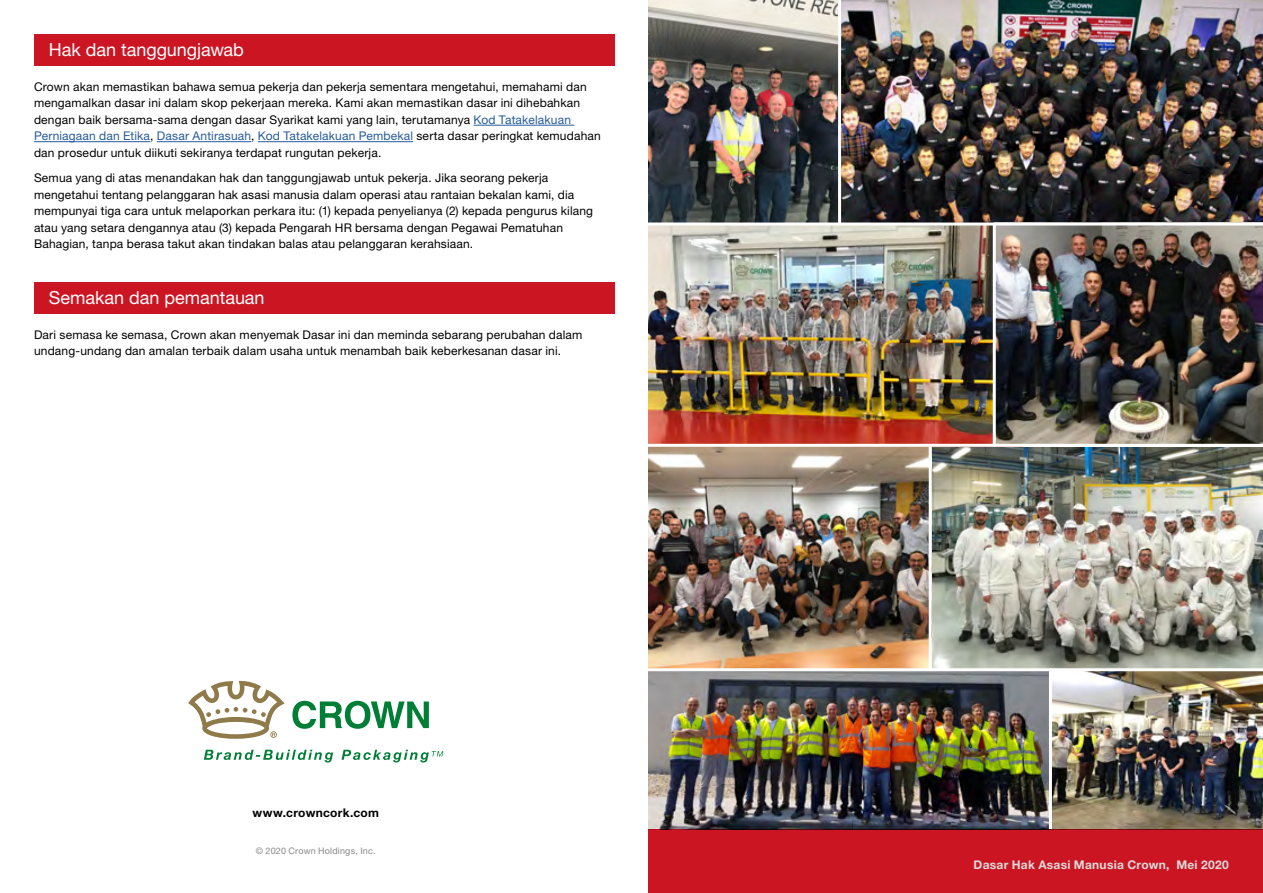
<style>
.page{position:relative;width:1263px;height:893px;background:#fff}
.page>*{position:absolute;margin:0;border:0;box-sizing:border-box;transform-origin:0 0}
.t1{font:18px "Helvetica Neue LT Std";color:#fff}
.t2{font:12px/16.5px "Helvetica Neue LT Std";letter-spacing:.015em;color:#000}
.t3{font:700 12px "Helvetica Neue LT Std";letter-spacing:.025em;color:#dadada}
.t4{font:700 12px "Helvetica Neue LT Std";letter-spacing:.02em;color:#000}
.t5{font:9px "Helvetica Neue LT Std";letter-spacing:.02em;color:#878787}
.s1{color:#275b9b}
</style>
<div class="page">
<img style="left:841px;top:0;width:422px;height:223px">
<div style="left:34px;top:282px;width:580px;height:32px;background:#cc1523"></div>
<hr style="left:474px;top:125px;width:100px;height:1px;background:#275b9b">
<hr style="left:34px;top:141px;width:116px;height:1px;background:#275b9b">
<hr style="left:157px;top:141px;width:94px;height:1px;background:#275b9b">
<hr style="left:258px;top:141px;width:155px;height:1px;background:#275b9b">
<div style="left:34px;top:34px;width:580px;height:32px;background:#cc1523"></div>
<svg style="left:188px;top:681px;width:97px;height:58px"></svg>
<svg style="left:292px;top:701px;width:137px;height:28px"></svg>
<svg style="left:204px;top:750px;width:129px;height:12px"></svg>
<svg style="left:341px;top:750px;width:102px;height:12px"></svg>
<img style="left:932px;top:447px;width:331px;height:221px">
<img style="left:648px;top:0;width:190px;height:223px">
<img style="left:648px;top:226px;width:345px;height:218px">
<img style="left:648px;top:447px;width:281px;height:221px">
<img style="left:648px;top:671px;width:615px;height:158px">
<img style="left:995px;top:222px;width:268px;height:222px">
<hr style="left:633px;top:223px;width:630px;height:3px;background:#fff">
<hr style="left:993px;top:223px;width:3px;height:224px;background:#fff">
<hr style="left:1049px;top:670px;width:3px;height:159px;background:#fff">
<div style="left:648px;top:829px;width:615px;height:64px;background:#cc1523"></div>
<h1 class="t1" style="left:49px;top:39px;width:197px">Hak dan tanggungjawab</h1>
<p class="t2" style="left:34px;top:78px;width:568px">Crown akan memastikan bahawa semua pekerja dan pekerja sementara mengetahui, memahami dan mengamalkan dasar ini dalam skop pekerjaan mereka. Kami akan memastikan dasar ini dihebahkan dengan baik bersama-sama dengan dasar Syarikat kami yang lain, terutamanya <span class="s1">Kod Tatakelakuan Perniagaan dan Etika</span>, <span class="s1">Dasar Antirasuah</span>, <span class="s1">Kod Tatakelakuan Pembekal</span> serta dasar peringkat kemudahan dan prosedur untuk diikuti sekiranya terdapat rungutan pekerja.</p>
<p class="t2" style="left:34px;top:169px;width:561px">Semua yang di atas menandakan hak dan tanggungjawab untuk pekerja. Jika seorang pekerja mengetahui tentang pelanggaran hak asasi manusia dalam operasi atau rantaian bekalan kami, dia mempunyai tiga cara untuk melaporkan perkara itu: (1) kepada penyelianya (2) kepada pengurus kilang atau yang setara dengannya atau (3) kepada Pengarah HR bersama dengan Pegawai Pematuhan Bahagian, tanpa berasa takut akan tindakan balas atau pelanggaran kerahsiaan.</p>
<h1 class="t1" style="left:49px;top:287px;width:217px">Semakan dan pemantauan</h1>
<p class="t2" style="left:34px;top:326px;width:550px">Dari semasa ke semasa, Crown akan menyemak Dasar ini dan meminda sebarang perubahan dalam undang-undang dan amalan terbaik dalam usaha untuk menambah baik keberkesanan dasar ini.</p>
<p class="t4" style="left:252px;top:806px;width:128px">www.crowncork.com</p>
<p class="t5" style="left:256px;top:845px;width:121px">© 2020 Crown Holdings, Inc.</p>
<p class="t3" style="left:973px;top:857px;width:257px">Dasar Hak Asasi Manusia Crown, Mei 2020</p>
</div>
